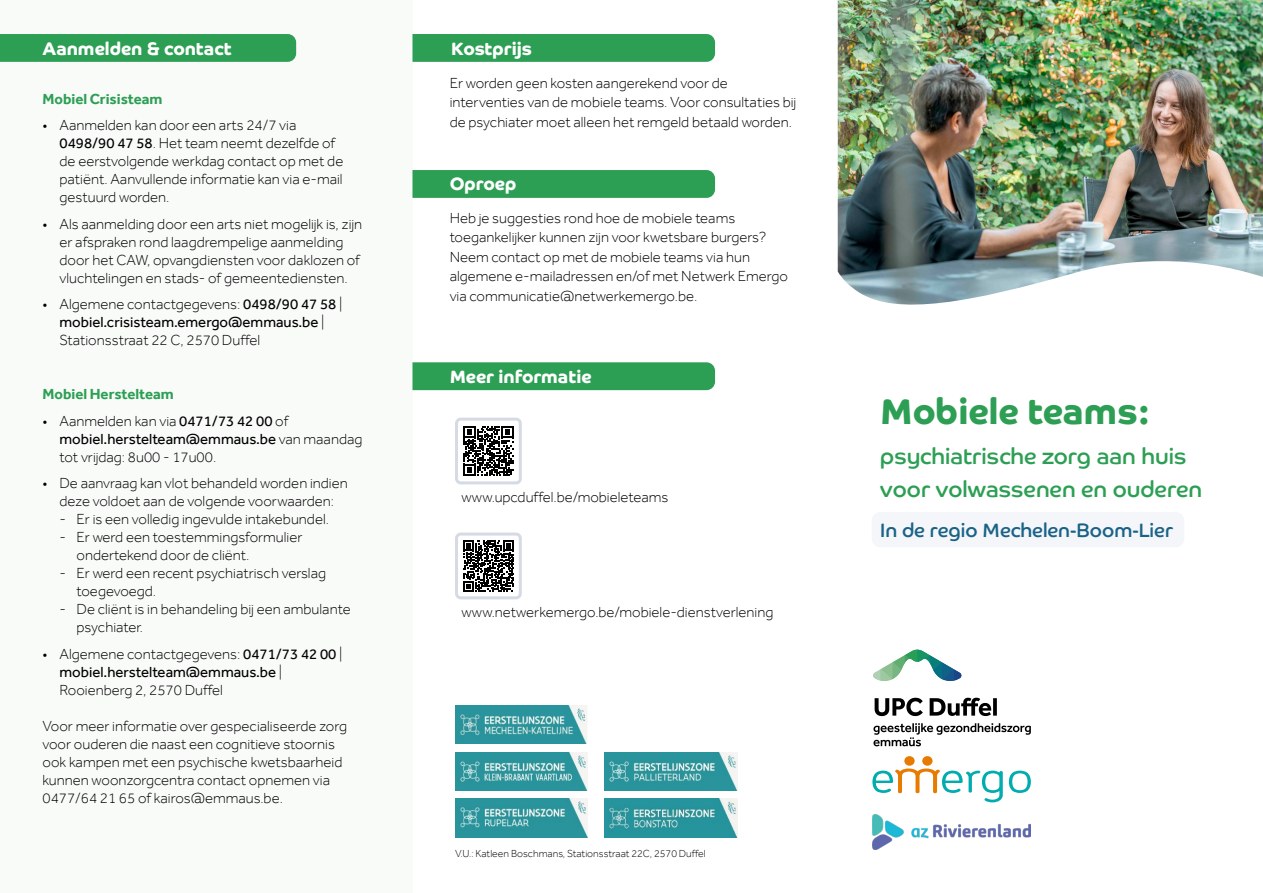
<style>
.page{position:relative;width:1263px;height:893px;background:#fff}
.page>*{position:absolute;margin:0;border:0;box-sizing:border-box;transform-origin:0 0}
.t1{font:700 36px "Co Headline";color:#2d9f54}
.t2{font:22.5px/32.4px "Co Headline";color:#2d9f54}
.t3{font:19.5px "Co Headline";color:#1a6387}
.t4{font:700 18px "Co Headline";color:#fff}
.t5{font:300 15px/18px "Effra";color:#000}
.t6{font:700 15px "Effra";color:#2d9f54}
.t7{font:300 10.5px "Effra";color:#000}
.s1{font-weight:400}
</style>
<div class="page">
<div style="left:872px;top:512px;width:312px;height:35px;background:#f5f6f9;border-radius:9px"></div>
<div style="left:0;top:0;width:412px;height:893px;background:#f9fbf9"></div>
<svg style="left:873px;top:698px;width:158px;height:48px"></svg>
<svg style="left:873px;top:649px;width:89px;height:32px"></svg>
<svg style="left:1009px;top:771px;width:22px;height:22px"></svg>
<div style="left:904px;top:756px;width:11px;height:10px;background:#e77a00;border-radius:50%"></div>
<div style="left:922px;top:756px;width:10px;height:10px;background:#e77a00;border-radius:50%"></div>
<svg style="left:872px;top:768px;width:131px;height:34px"></svg>
<img style="left:872px;top:814px;width:159px;height:35px">
<img style="left:455px;top:799px;width:133px;height:38px">
<img style="left:455px;top:752px;width:133px;height:38px">
<img style="left:455px;top:705px;width:133px;height:39px">
<img style="left:605px;top:752px;width:132px;height:38px">
<img style="left:605px;top:799px;width:132px;height:38px">
<div style="left:0;top:34px;width:296px;height:28px;background:#2d9f54"></div>
<div style="left:412px;top:34px;width:303px;height:28px;background:#2d9f54"></div>
<div style="left:412px;top:362px;width:303px;height:28px;background:#2d9f54"></div>
<div style="left:412px;top:170px;width:303px;height:28px;background:#2d9f54"></div>
<img style="left:838px;top:0;width:425px;height:305px">
<svg style="left:463px;top:540px;width:51px;height:52px"></svg>
<div style="left:455px;top:533px;width:67px;height:66px;border:3px solid #d5dae5;border-radius:4px"></div>
<svg style="left:463px;top:426px;width:50px;height:50px"></svg>
<div style="left:455px;top:418px;width:67px;height:66px;border:3px solid #d5dae5;border-radius:4px"></div>
<p class="t4" style="left:43px;top:38px;width:191px">Aanmelden &amp; contact</p>
<p class="t6" style="left:43px;top:90px;width:121px">Mobiel Crisisteam</p>
<p class="t5" style="left:60px;top:116px;width:285px;text-indent:-17px">• Aanmelden kan door een arts 24/7 via <span class="s1">0498/90 47 58</span>. Het team neemt dezelfde of de eerstvolgende werkdag contact op met de patiënt. Aanvullende informatie kan via e-mail gestuurd worden.</p>
<p class="t5" style="left:60px;top:214px;width:304px;text-indent:-17px">• Als aanmelding door een arts niet mogelijk is, zijn er afspraken rond laagdrempelige aanmelding door het CAW, opvangdiensten voor daklozen of vluchtelingen en stads- of gemeentediensten.</p>
<p class="t5" style="left:60px;top:295px;width:284px;text-indent:-17px">• Algemene contactgegevens: <span class="s1">0498/90 47 58</span> | <span class="s1">mobiel.crisisteam.emergo@emmaus.be</span> |<br>Stationsstraat 22 C, 2570 Duffel</p>
<p class="t6" style="left:43px;top:385px;width:133px">Mobiel Herstelteam</p>
<p class="t5" style="left:60px;top:411px;width:304px;text-indent:-17px">• Aanmelden kan via <span class="s1">0471/73 42 00</span> of <span class="s1">mobiel.herstelteam@emmaus.be</span> van maandag tot vrijdag: 8u00 - 17u00.</p>
<p class="t5" style="left:43px;top:474px;width:307px;text-align:center">• De aanvraag kan vlot behandeld worden indien deze voldoet aan de volgende voorwaarden:</p>
<p class="t5" style="left:60px;top:510px;width:271px">- Er is een volledig ingevulde intakebundel.</p>
<p class="t5" style="left:77px;top:528px;width:227px;text-indent:-17px">- Er werd een toestemmingsformulier ondertekend door de cliënt.</p>
<p class="t5" style="left:77px;top:564px;width:251px;text-indent:-17px">- Er werd een recent psychiatrisch verslag toegevoegd.</p>
<p class="t5" style="left:77px;top:600px;width:276px;text-indent:-17px">- De cliënt is in behandeling bij een ambulante psychiater.</p>
<p class="t5" style="left:60px;top:644px;width:284px;text-indent:-17px">• Algemene contactgegevens: <span class="s1">0471/73 42 00</span> | <span class="s1">mobiel.herstelteam@emmaus.be</span> |<br>Rooienberg 2, 2570 Duffel</p>
<p class="t5" style="left:43px;top:716px;width:306px">Voor meer informatie over gespecialiseerde zorg voor ouderen die naast een cognitieve stoornis ook kampen met een psychische kwetsbaarheid kunnen woonzorgcentra contact opnemen via 0477/64 21 65 of kairos@emmaus.be.</p>
<p class="t4" style="left:451px;top:38px;width:82px">Kostprijs</p>
<p class="t5" style="left:450px;top:73px;width:348px;line-height:19.5px">Er worden geen kosten aangerekend voor de interventies van de mobiele teams. Voor consultaties bij de psychiater moet alleen het remgeld betaald worden.</p>
<p class="t4" style="left:450px;top:173px;width:68px">Oproep</p>
<p class="t5" style="left:450px;top:208px;width:340px;line-height:19.5px">Heb je suggesties rond hoe de mobiele teams toegankelijker kunnen zijn voor kwetsbare burgers?<br>Neem contact op met de mobiele teams via hun algemene e-mailadressen en/of met Netwerk Emergo via communicatie@netwerkemergo.be.</p>
<p class="t4" style="left:450px;top:366px;width:143px">Meer informatie</p>
<p class="t5" style="left:461px;top:487px;width:209px">www.upcduffel.be/mobieleteams</p>
<p class="t5" style="left:461px;top:603px;width:313px">www.netwerkemergo.be/mobiele-dienstverlening</p>
<h1 class="t1" style="left:880px;top:391px;width:271px">Mobiele teams:</h1>
<h2 class="t2" style="left:880px;top:440px;width:323px">psychiatrische zorg aan huis voor volwassenen en ouderen</h2>
<h3 class="t3" style="left:880px;top:519px;width:294px">In de regio Mechelen-Boom-Lier</h3>
<p class="t7" style="left:455px;top:847px;width:252px">V.U.: Katleen Boschmans, Stationsstraat 22C, 2570 Duffel</p>
</div>
